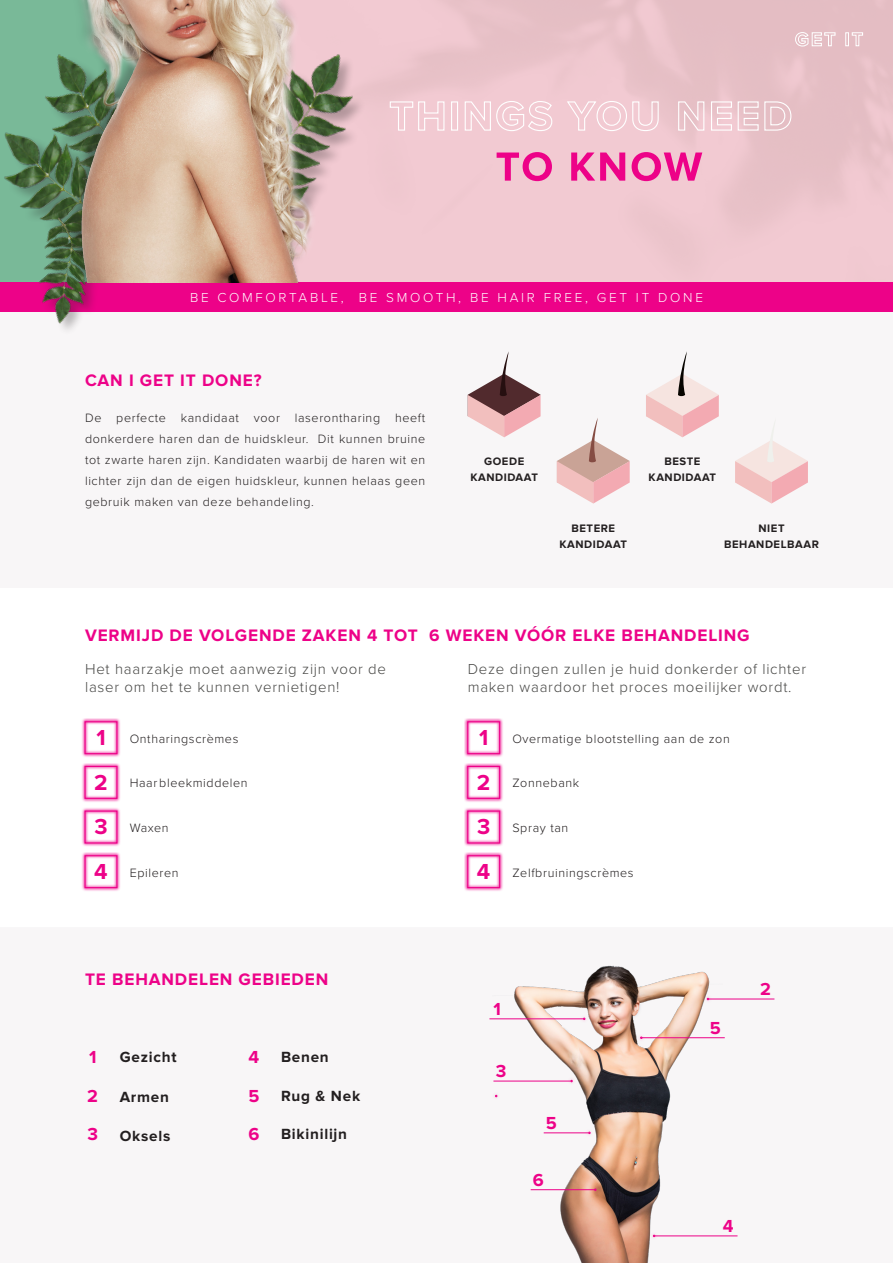
<style>
.page{position:relative;width:893px;height:1263px;background:#fff}
.page>*{position:absolute;margin:0;border:0;box-sizing:border-box;transform-origin:0 0}
.t1{font:700 22.5px "Proxima Nova";color:#ed0288}
.t2{font:700 18px "Proxima Nova";color:#ed0288}
.t3{font:700 17.25px "Proxima Nova";letter-spacing:.05em;color:#ed0288}
.t4{font:700 15.3px "Proxima Nova";letter-spacing:.05em;color:#231f20}
.t5{font:300 15px/18px "Proxima Nova";letter-spacing:.05em;color:#474745}
.t6{font:300 13.5px "Proxima Nova";letter-spacing:.2em;color:#fff}
.t7{font:300 12.6px/21px "Proxima Nova";letter-spacing:.05em;color:#231f20;text-align:justify}
.t8{font:700 11.25px "Proxima Nova";letter-spacing:.05em;color:#231f20}
</style>
<div class="page">
<img style="left:0;top:120px;width:8px;height:150px">
<img style="left:8px;top:39px;width:13px;height:169px">
<div style="left:0;top:928px;width:893px;height:335px;background:#f8f6f7"></div>
<img style="left:493px;top:965px;width:229px;height:298px">
<div style="left:0;top:312px;width:893px;height:275px;background:#f8f6f7"></div>
<svg style="left:468px;top:351px;width:73px;height:86px"></svg>
<svg style="left:646px;top:351px;width:73px;height:86px"></svg>
<svg style="left:557px;top:418px;width:73px;height:85px"></svg>
<svg style="left:735px;top:423px;width:73px;height:80px"></svg>
<svg style="left:82px;top:718px;width:38px;height:39px"></svg>
<div style="left:84px;top:721px;width:33px;height:33px;border:1px solid #ed0288"></div>
<svg style="left:82px;top:763px;width:38px;height:39px"></svg>
<div style="left:84px;top:766px;width:33px;height:33px;border:1px solid #ed0288"></div>
<svg style="left:82px;top:808px;width:38px;height:38px"></svg>
<div style="left:84px;top:810px;width:33px;height:33px;border:1px solid #ed0288"></div>
<svg style="left:82px;top:852px;width:38px;height:39px"></svg>
<div style="left:84px;top:855px;width:33px;height:33px;border:1px solid #ed0288"></div>
<svg style="left:464px;top:718px;width:39px;height:39px"></svg>
<div style="left:467px;top:721px;width:33px;height:33px;border:1px solid #ed0288"></div>
<svg style="left:464px;top:763px;width:39px;height:39px"></svg>
<div style="left:467px;top:766px;width:33px;height:33px;border:1px solid #ed0288"></div>
<svg style="left:464px;top:808px;width:39px;height:38px"></svg>
<div style="left:467px;top:810px;width:33px;height:33px;border:1px solid #ed0288"></div>
<svg style="left:464px;top:852px;width:39px;height:39px"></svg>
<div style="left:467px;top:855px;width:33px;height:33px;border:1px solid #ed0288"></div>
<div style="left:0;top:282px;width:893px;height:30px;background:#ed0288"></div>
<hr style="left:489px;top:1018px;width:94px;height:1px;background:#ed0288">
<hr style="left:493px;top:1081px;width:78px;height:1px;background:#ed0288">
<hr style="left:531px;top:1189px;width:64px;height:1px;background:#ed0288">
<hr style="left:544px;top:1132px;width:44px;height:1px;background:#ed0288">
<hr style="left:642px;top:1037px;width:83px;height:1px;background:#ed0288">
<hr style="left:655px;top:1235px;width:82px;height:1px;background:#ed0288">
<hr style="left:709px;top:999px;width:65px;height:1px;background:#ed0288">
<svg style="left:580px;top:1015px;width:8px;height:8px"></svg>
<svg style="left:493px;top:1092px;width:7px;height:8px"></svg>
<svg style="left:567px;top:1077px;width:8px;height:8px"></svg>
<svg style="left:591px;top:1185px;width:8px;height:8px"></svg>
<svg style="left:585px;top:1129px;width:8px;height:8px"></svg>
<svg style="left:704px;top:995px;width:8px;height:8px"></svg>
<svg style="left:637px;top:1033px;width:8px;height:9px"></svg>
<svg style="left:650px;top:1232px;width:8px;height:8px"></svg>
<img style="left:336px;top:39px;width:54px;height:184px">
<img style="left:3px;top:208px;width:92px;height:122px">
<img style="left:21px;top:0;width:315px;height:282px">
<svg style="left:795px;top:32px;width:68px;height:15px"></svg>
<svg style="left:497px;top:152px;width:205px;height:29px;background:#ef75b2"></svg>
<svg style="left:389px;top:100px;width:403px;height:32px;background:#f1d0d6"></svg>
<p class="t6" style="left:190px;top:288px;width:514px">BE COMFORTABLE, BE SMOOTH, BE HAIR FREE, GET IT DONE</p>
<p class="t3" style="left:85px;top:370px;width:178px">CAN I GET IT DONE?</p>
<p class="t7" style="left:85px;top:406px;width:342px">De perfecte kandidaat voor laserontharing heeft donkerdere haren dan de huidskleur. Dit kunnen bruine tot zwarte haren zijn. Kandidaten waarbij de haren wit en lichter zijn dan de eigen huidskleur, kunnen helaas geen gebruik maken van deze behandeling.</p>
<p class="t8" style="left:484px;top:455px;width:42px">GOEDE</p>
<p class="t8" style="left:470px;top:471px;width:69px">KANDIDAAT</p>
<p class="t8" style="left:571px;top:521px;width:45px">BETERE</p>
<p class="t8" style="left:559px;top:537px;width:69px">KANDIDAAT</p>
<p class="t8" style="left:664px;top:455px;width:37px">BESTE</p>
<p class="t8" style="left:649px;top:471px;width:69px">KANDIDAAT</p>
<p class="t8" style="left:758px;top:521px;width:28px">NIET</p>
<p class="t8" style="left:724px;top:537px;width:96px">BEHANDELBAAR</p>
<p class="t3" style="left:85px;top:625px;width:666px">VERMIJD DE VOLGENDE ZAKEN 4 TOT 6 WEKEN VÓÓR ELKE BEHANDELING</p>
<p class="t5" style="left:85px;top:659px;width:302px">Het haarzakje moet aanwezig zijn voor de</p>
<p class="t5" style="left:85px;top:677px;width:256px">laser om het te kunnen vernietigen!</p>
<p class="t5" style="left:468px;top:659px;width:340px">Deze dingen zullen je huid donkerder of lichter maken waardoor het proces moeilijker wordt.</p>
<p class="t1" style="left:96px;top:724px;width:11px">1</p>
<p class="t7" style="left:130px;top:727px;width:110px">Ontharingscrèmes</p>
<p class="t1" style="left:94px;top:769px;width:15px">2</p>
<p class="t7" style="left:130px;top:772px;width:119px">Haar bleekmiddelen</p>
<p class="t1" style="left:94px;top:814px;width:15px">3</p>
<p class="t7" style="left:130px;top:816px;width:40px">Waxen</p>
<p class="t1" style="left:94px;top:858px;width:15px">4</p>
<p class="t7" style="left:130px;top:861px;width:50px">Epileren</p>
<p class="t3" style="left:85px;top:969px;width:245px">TE BEHANDELEN GEBIEDEN</p>
<p class="t2" style="left:89px;top:1047px;width:9px">1</p>
<p class="t2" style="left:249px;top:1047px;width:12px">4</p>
<p class="t2" style="left:249px;top:1085px;width:12px">5</p>
<p class="t2" style="left:249px;top:1124px;width:12px">6</p>
<p class="t4" style="left:120px;top:1048px;width:58px">Gezicht</p>
<p class="t4" style="left:120px;top:1088px;width:51px">Armen</p>
<p class="t4" style="left:120px;top:1127px;width:52px">Oksels</p>
<p class="t2" style="left:87px;top:1085px;width:12px">2</p>
<p class="t2" style="left:87px;top:1124px;width:12px">3</p>
<p class="t4" style="left:281px;top:1048px;width:49px">Benen</p>
<p class="t4" style="left:281px;top:1087px;width:81px">Rug &amp; Nek</p>
<p class="t4" style="left:281px;top:1125px;width:68px">Bikinilijn</p>
<p class="t1" style="left:479px;top:724px;width:11px">1</p>
<p class="t7" style="left:512px;top:727px;width:219px">Overmatige blootstelling aan de zon</p>
<p class="t1" style="left:477px;top:769px;width:15px">2</p>
<p class="t7" style="left:512px;top:772px;width:68px">Zonnebank</p>
<p class="t1" style="left:477px;top:814px;width:15px">3</p>
<p class="t7" style="left:512px;top:816px;width:57px">Spray tan</p>
<p class="t1" style="left:477px;top:858px;width:15px">4</p>
<p class="t7" style="left:512px;top:861px;width:123px">Zelfbruiningscrèmes</p>
<p class="t2" style="left:493px;top:999px;width:9px">1</p>
<p class="t2" style="left:496px;top:1061px;width:12px">3</p>
<p class="t2" style="left:546px;top:1113px;width:12px">5</p>
<p class="t2" style="left:533px;top:1169px;width:12px">6</p>
<p class="t2" style="left:710px;top:1018px;width:12px">5</p>
<p class="t2" style="left:760px;top:979px;width:12px">2</p>
<p class="t2" style="left:723px;top:1216px;width:12px">4</p>
</div>
